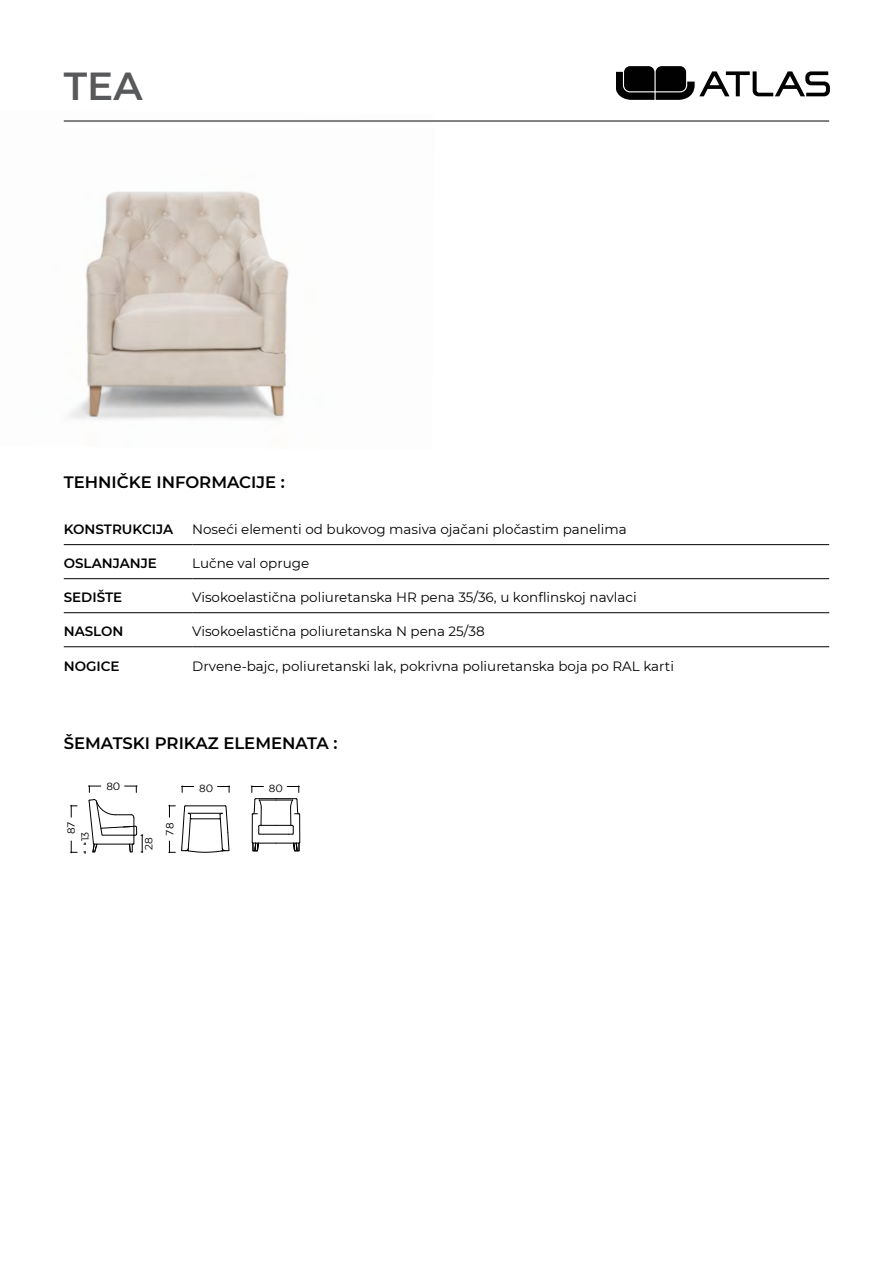
<style>
.page{position:relative;width:893px;height:1268px;background:#fff}
.page>*{position:absolute;margin:0;border:0;box-sizing:border-box;transform-origin:0 0}
.t1{font:600 39px "Montserrat";color:#58595b}
.t2{font:600 16.5px "Montserrat";color:#000}
.t3{font:13.5px "Montserrat";color:#000}
.t4{font:600 13.5px "Montserrat";color:#000}
.t5{font:10.5px "Gotham";color:#000}
.t6{font:10.5px "Montserrat";color:#000}
</style>
<div class="page">
<img style="left:63px;top:120px;width:226px;height:300px">
<svg style="left:616px;top:66px;width:213px;height:34px"></svg>
<hr style="left:64px;top:120px;width:765px;height:2px;background:#58595b">
<svg style="left:181px;top:805px;width:49px;height:48px"></svg>
<svg style="left:182px;top:785px;width:12px;height:7px"></svg>
<svg style="left:217px;top:785px;width:13px;height:7px"></svg>
<svg style="left:88px;top:785px;width:13px;height:7px"></svg>
<svg style="left:125px;top:785px;width:12px;height:7px"></svg>
<svg style="left:169px;top:840px;width:6px;height:12px"></svg>
<svg style="left:169px;top:805px;width:6px;height:12px"></svg>
<svg style="left:71px;top:840px;width:6px;height:12px"></svg>
<svg style="left:71px;top:805px;width:6px;height:12px"></svg>
<svg style="left:251px;top:785px;width:50px;height:66px"></svg>
<svg style="left:84px;top:799px;width:59px;height:54px"></svg>
<hr style="left:64px;top:544px;width:128px;height:1px;background:#000">
<hr style="left:192px;top:544px;width:637px;height:1px;background:#000">
<hr style="left:64px;top:578px;width:128px;height:1px;background:#000">
<hr style="left:192px;top:578px;width:637px;height:1px;background:#000">
<hr style="left:64px;top:612px;width:128px;height:1px;background:#000">
<hr style="left:192px;top:612px;width:637px;height:1px;background:#000">
<hr style="left:64px;top:646px;width:128px;height:1px;background:#000">
<hr style="left:192px;top:646px;width:637px;height:1px;background:#000">
<h1 class="t1" style="left:64px;top:58px;width:80px">TEA</h1>
<p class="t2" style="left:64px;top:470px;width:223px">TEHNIČKE INFORMACIJE :</p>
<p class="t4" style="left:64px;top:519px;width:111px">KONSTRUKCIJA</p>
<p class="t3" style="left:192px;top:520px;width:436px">Noseći elementi od bukovog masiva ojačani pločastim panelima</p>
<p class="t4" style="left:64px;top:553px;width:95px">OSLANJANJE</p>
<p class="t3" style="left:192px;top:554px;width:119px">Lučne val opruge</p>
<p class="t4" style="left:64px;top:587px;width:60px">SEDIŠTE</p>
<p class="t3" style="left:192px;top:588px;width:446px">Visokoelastična poliuretanska HR pena 35/36, u konflinskoj navlaci</p>
<p class="t4" style="left:64px;top:621px;width:61px">NASLON</p>
<p class="t3" style="left:192px;top:622px;width:294px">Visokoelastična poliuretanska N pena 25/38</p>
<p class="t4" style="left:64px;top:656px;width:57px">NOGICE</p>
<p class="t3" style="left:192px;top:656px;width:483px">Drvene-bajc, poliuretanski lak, pokrivna poliuretanska boja po RAL karti</p>
<p class="t2" style="left:64px;top:731px;width:275px">ŠEMATSKI PRIKAZ ELEMENATA :</p>
<p class="t5" style="left:106px;top:779px;width:16px">80</p>
<p class="t5" style="left:64px;top:834px;width:14px;rotate:-90deg">87</p>
<p class="t5" style="left:199px;top:781px;width:16px">80</p>
<p class="t5" style="left:269px;top:781px;width:16px">80</p>
<p class="t5" style="left:163px;top:835px;width:14px;rotate:-90deg">78</p>
<p class="t6" style="left:78px;top:841px;width:11px;rotate:-90deg">13</p>
<p class="t6" style="left:141px;top:849px;width:14px;rotate:-90deg">28</p>
</div>
